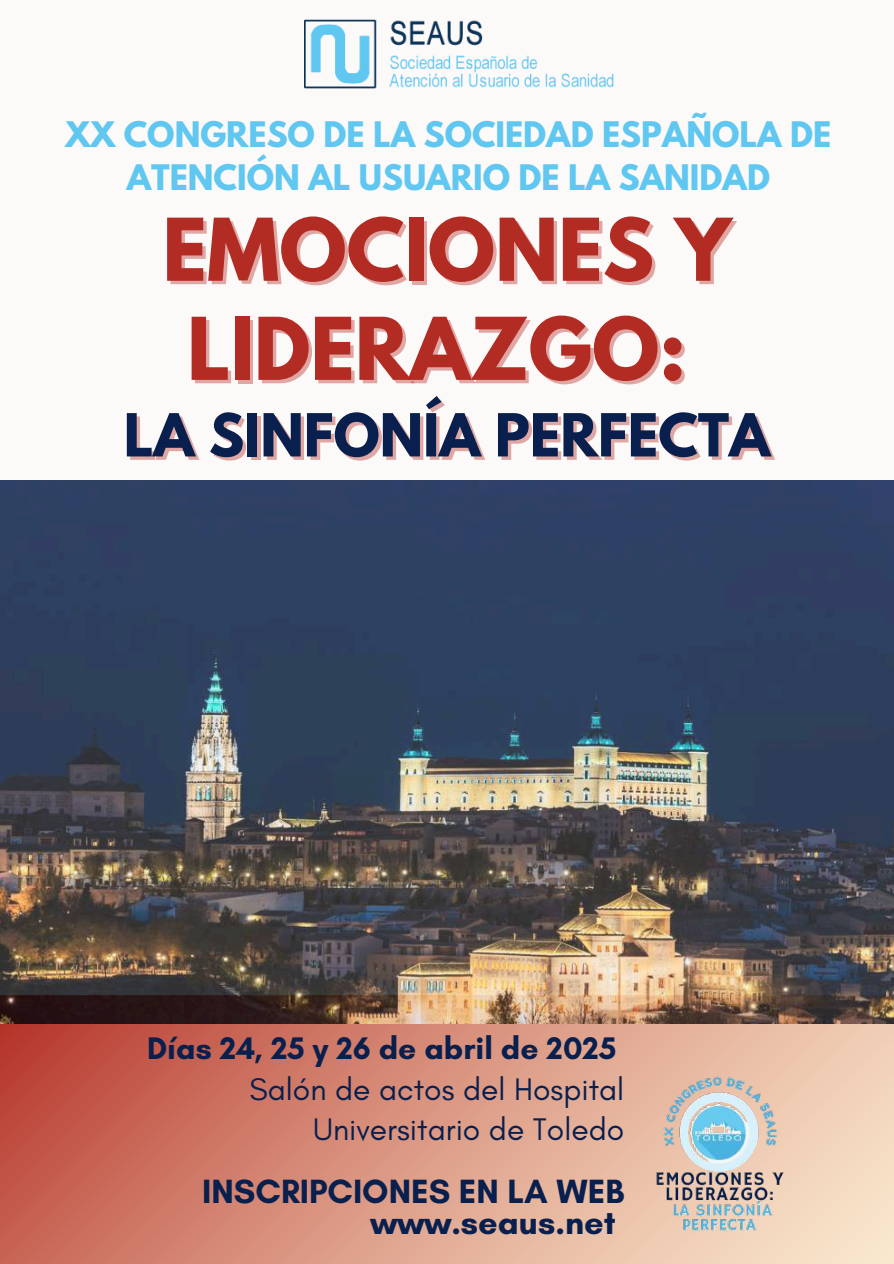
<style>
.page{position:relative;width:894px;height:1264px;background:#fff}
.page>*{position:absolute;margin:0;border:0;box-sizing:border-box;transform-origin:0 0}
.t1{font:700 76.5px/99px "League Spartan";color:#b22c23;text-align:center}
.t2{font:700 52.5px "League Spartan";color:#091f4d}
.t3{font:700 34.2px/30.5px "Glacial Indifference";color:#091f4d;text-align:right}
.t4{font:31.8px/40.5px "Glacial Indifference";color:#091f4d;text-align:right}
.t5{font:700 31.8px "Glacial Indifference";color:#091f4d}
.t6{font:700 31.2px/42.8px "League Spartan";color:#60c7f0;text-align:center}
</style>
<div class="page">
<div style="left:0;top:0;width:893px;height:1263px;background:#fcf9f9"></div>
<svg style="left:0;top:1023px;width:893px;height:240px;background:#d9937f"></svg>
<img style="left:0;top:481px;width:893px;height:542px">
<img style="left:304px;top:19px;width:309px;height:70px">
<img style="left:637px;top:1069px;width:163px;height:163px">
<p class="t6" style="left:65px;top:117px;width:767px">XX CONGRESO DE LA SOCIEDAD ESPAÑOLA DE<br>ATENCIÓN AL USUARIO DE LA SANIDAD</p>
<h1 class="t1" style="left:162px;top:210px;width:570px">EMOCIONES Y<br>LIDERAZGO:</h1>
<h2 class="t2" style="left:124px;top:409px;width:648px">LA SINFONÍA PERFECTA</h2>
<p class="t5" style="left:147px;top:1029px;width:470px">Días 24, 25 y 26 de abril de 2025</p>
<p class="t4" style="left:249px;top:1068px;width:376px">Salón de actos del Hospital<br>Universitario de Toledo</p>
<p class="t3" style="left:202px;top:1176px;width:423px">INSCRIPCIONES EN LA WEB www.seaus.net</p>
</div>
